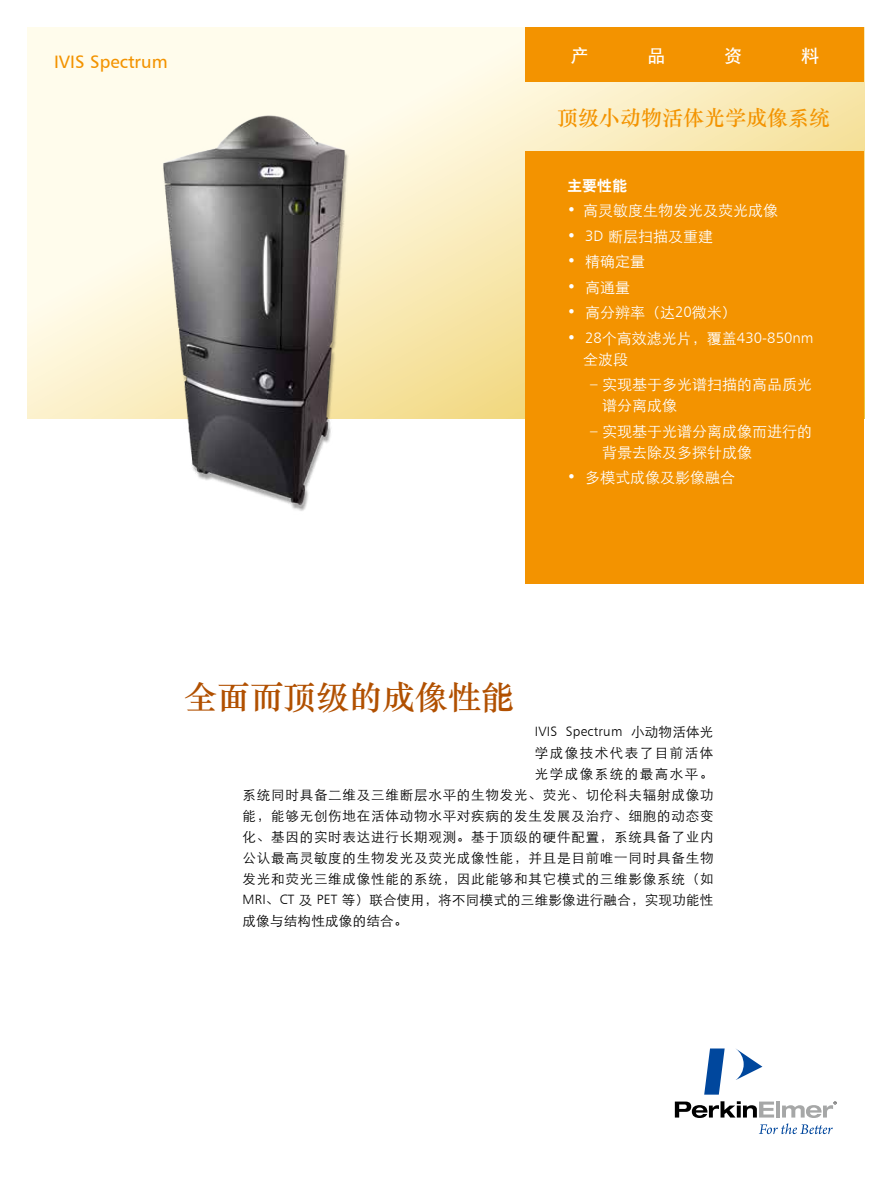
<style>
.page{position:relative;width:893px;height:1191px;background:#fff}
.page>*{position:absolute;margin:0;border:0;box-sizing:border-box;transform-origin:0 0}
.t1{font:33px "ST Zhongsong";color:#b15000}
.t2{font:21px "ST Zhongsong";color:#f39300}
.t3{font:18px "Humanist 777 BT Roman B";color:#f39300}
.t4{font:18px "H Yb 1 gj";color:#fff}
.t5{font:15px/21px "ST Xihei";color:#fff}
.t6{font:15px "Humanist 777 BT Light B";color:#fff}
.t7{font:15px "H Yb 2 gj";color:#fff}
.t8{font:13.5px "ST Xihei";letter-spacing:.06em;color:#000}
.t9{font:13.5px "ST Xihei";letter-spacing:.02em;color:#000}
.t10{font:13.5px "ST Xihei";letter-spacing:.11em;color:#000}
.t11{font:13.5px "Humanist 777 BT Light B";letter-spacing:.02em;color:#000}
.s1{font-family:"Humanist 777 BT Light B"}
.s2{font-family:"ST Xihei"}
</style>
<div class="page">
<svg style="left:736px;top:1049px;width:26px;height:31px"></svg>
<svg style="left:704px;top:1048px;width:21px;height:46px"></svg>
<svg style="left:675px;top:1101px;width:162px;height:33px"></svg>
<svg style="left:27px;top:27px;width:837px;height:392px;background:#fbf2cf"></svg>
<div style="left:526px;top:151px;width:338px;height:432px;background:#f39300"></div>
<div style="left:526px;top:27px;width:338px;height:54px;background:#f39300"></div>
<img style="left:128px;top:111px;width:248px;height:400px">
<h3 class="t3" style="left:54px;top:51px;width:115px">IVIS Spectrum</h3>
<h3 class="t4" style="left:571px;top:46px;width:19px">产</h3>
<h3 class="t4" style="left:648px;top:46px;width:19px">品</h3>
<h3 class="t4" style="left:724px;top:46px;width:19px">资</h3>
<h3 class="t4" style="left:801px;top:46px;width:19px">料</h3>
<h2 class="t2" style="left:557px;top:102px;width:275px">顶级小动物活体光学成像系统</h2>
<p class="t7" style="left:567px;top:178px;width:61px">主要性能</p>
<p class="t5" style="left:567px;top:199px;width:213px"><span class="s1">•</span> 高灵敏度生物发光及荧光成像</p>
<p class="t5" style="left:567px;top:224px;width:147px"><span class="s1">• 3D</span> 断层扫描及重建</p>
<p class="t5" style="left:567px;top:250px;width:80px"><span class="s1">•</span> 精确定量</p>
<p class="t5" style="left:567px;top:275px;width:65px"><span class="s1">•</span> 高通量</p>
<p class="t5" style="left:567px;top:301px;width:171px"><span class="s1">•</span> 高分辨率（达<span class="s1">20</span>微米）</p>
<p class="t6" style="left:567px;top:328px;width:248px">• 28<span class="s2">个高效滤光片，覆盖</span>430-850nm</p>
<p class="t5" style="left:583px;top:347px;width:46px">全波段</p>
<p class="t5" style="left:602px;top:373px;width:211px;text-indent:-12px"><span class="s1">–</span> 实现基于多光谱扫描的高品质光谱分离成像</p>
<p class="t5" style="left:602px;top:419px;width:211px;text-indent:-12px"><span class="s1">–</span> 实现基于光谱分离成像而进行的背景去除及多探针成像</p>
<p class="t5" style="left:567px;top:466px;width:170px"><span class="s1">•</span> 多模式成像及影像融合</p>
<h1 class="t1" style="left:184px;top:673px;width:331px">全面而顶级的成像性能</h1>
<p class="t11" style="left:535px;top:722px;width:180px">IVIS Spectrum <span class="s2">小动物活体光</span></p>
<p class="t10" style="left:535px;top:742px;width:180px">学成像技术代表了目前活体</p>
<p class="t10" style="left:535px;top:763px;width:180px">光学成像系统的最高水平。</p>
<p class="t8" style="left:243px;top:784px;width:472px">系统同时具备二维及三维断层水平的生物发光、荧光、切伦科夫辐射成像功</p>
<p class="t8" style="left:243px;top:805px;width:472px">能，能够无创伤地在活体动物水平对疾病的发生发展及治疗、细胞的动态变</p>
<p class="t8" style="left:243px;top:826px;width:472px">化、基因的实时表达进行长期观测。基于顶级的硬件配置，系统具备了业内</p>
<p class="t8" style="left:243px;top:847px;width:472px">公认最高灵敏度的生物发光及荧光成像性能，并且是目前唯一同时具备生物</p>
<p class="t8" style="left:243px;top:868px;width:472px">发光和荧光三维成像性能的系统，因此能够和其它模式的三维影像系统（如</p>
<p class="t9" style="left:243px;top:889px;width:472px"><span class="s1">MRI</span>、<span class="s1">CT</span> 及 <span class="s1">PET</span> 等）联合使用，将不同模式的三维影像进行融合，实现功能性</p>
<p class="t9" style="left:243px;top:910px;width:166px">成像与结构性成像的结合。</p>
</div>
